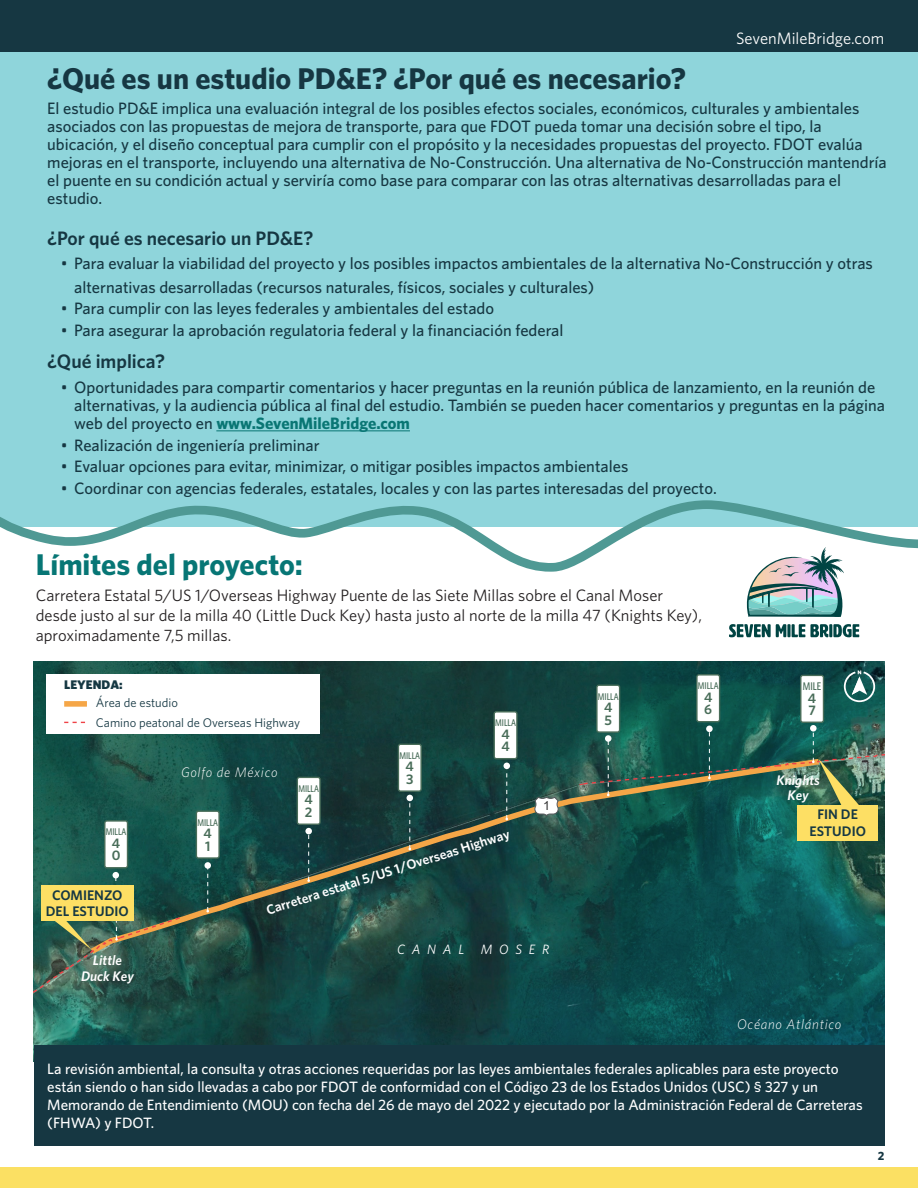
<style>
.page{position:relative;width:918px;height:1188px;background:#fff}
.page>*{position:absolute;margin:0;border:0;box-sizing:border-box;transform-origin:0 0}
.Heading_2_Left{font:700 30px "Whitney";color:#163742}
.Heading_2_Left-2{font:700 30px "Whitney";color:#077675}
.Body__NoSpaceAfter{font:600 19.5px "Whitney";color:#163742}
.Body__NoSpaceAfter-2{font:500 16.5px/18px "Whitney";color:#163742}
.Body_Left{font:16.5px/19.8px "Whitney";color:#231f20}
.Body_Left-2{font:16.5px "Whitney";color:#fff}
.Body_Left-3{font:500 15px/18px "Whitney";color:#fff}
.t1{font:600 13.95px/16.6px "Whitney";color:#163843;text-align:center}
.t2{font:italic 300 13.95px "Whitney";letter-spacing:.05em;color:#fff}
.t3{font:italic 600 13.95px/15.3px "Whitney";color:#fff;text-align:center}
.t4{font:600 13.95px/12.5px "Whitney";color:#496d59}
.t5{font:600 13.5px "Whitney";color:#fff}
.t6{font:italic 13.5px "Whitney";letter-spacing:.5em;color:#fff}
.t7{font:12.45px/19.5px "Whitney";color:#163843}
.t8{font:900 12.45px "Whitney";color:#163843}
.t9{font:12.45px "Arial";color:#343434}
.Body_Centered{font:700 12px "Whitney";color:#163742}
.t10{font:500 11.1px "Whitney Condensed";color:#496d59}
.t11{font:500 9.75px "Whitney Condensed";color:#496d59}
.s1{font-weight:400}
.s2{font-weight:700;color:#097674}
</style>
<div class="page">
<div style="left:0;top:0;width:918px;height:54px;background:#163742"></div>
<div style="left:0;top:1168px;width:918px;height:20px;background:#fbe063"></div>
<div style="left:0;top:53px;width:918px;height:474px;background:#8fd5db"></div>
<img style="left:34px;top:662px;width:850px;height:383px">
<div style="left:46px;top:674px;width:274px;height:59px;background:#fff"></div>
<svg style="left:64px;top:722px;width:21px;height:1px"></svg>
<div style="left:64px;top:701px;width:23px;height:6px;background:#f5a647"></div>
<svg style="left:97px;top:755px;width:728px;height:197px;background:#184b46"></svg>
<svg style="left:206px;top:869px;width:3px;height:43px"></svg>
<div style="left:204px;top:862px;width:7px;height:7px;background:#fff;border-radius:50%"></div>
<svg style="left:307px;top:834px;width:3px;height:48px"></svg>
<div style="left:305px;top:828px;width:7px;height:6px;background:#fff;border-radius:50%"></div>
<svg style="left:407px;top:795px;width:6px;height:55px"></svg>
<svg style="left:504px;top:763px;width:6px;height:57px"></svg>
<div style="left:706px;top:726px;width:7px;height:6px;background:#fff;border-radius:50%"></div>
<div style="left:105px;top:821px;width:23px;height:47px;background:#fff;border-radius:2px"></div>
<div style="left:104px;top:820px;width:24px;height:48px;border:1px solid #496d59;border-radius:2px"></div>
<div style="left:196px;top:811px;width:23px;height:47px;background:#fff;border-radius:2px"></div>
<div style="left:196px;top:810px;width:24px;height:49px;border:1px solid #496d59;border-radius:2px"></div>
<div style="left:297px;top:777px;width:23px;height:47px;background:#fff;border-radius:2px"></div>
<div style="left:297px;top:777px;width:24px;height:48px;border:1px solid #496d59;border-radius:2px"></div>
<div style="left:398px;top:744px;width:23px;height:47px;background:#fff;border-radius:2px"></div>
<div style="left:398px;top:744px;width:24px;height:48px;border:1px solid #496d59;border-radius:2px"></div>
<div style="left:494px;top:712px;width:23px;height:47px;background:#fff;border-radius:2px"></div>
<div style="left:494px;top:711px;width:24px;height:48px;border:1px solid #496d59;border-radius:2px"></div>
<div style="left:597px;top:685px;width:23px;height:47px;background:#fff;border-radius:2px"></div>
<div style="left:596px;top:685px;width:24px;height:48px;border:1px solid #496d59;border-radius:2px"></div>
<div style="left:697px;top:675px;width:23px;height:47px;background:#fff;border-radius:2px"></div>
<div style="left:696px;top:674px;width:24px;height:48px;border:1px solid #496d59;border-radius:2px"></div>
<svg style="left:534px;top:797px;width:25px;height:19px"></svg>
<div style="left:798px;top:805px;width:80px;height:35px;background:#fddf64"></div>
<svg style="left:34px;top:872px;width:151px;height:147px;background:#527253"></svg>
<img style="left:578px;top:728px;width:306px;height:80px">
<div style="left:810px;top:725px;width:7px;height:7px;background:#fff;border-radius:50%"></div>
<div style="left:801px;top:675px;width:22px;height:47px;background:#fff;border-radius:2px"></div>
<div style="left:800px;top:675px;width:24px;height:48px;border:1px solid #496d59;border-radius:2px"></div>
<svg style="left:844px;top:671px;width:31px;height:31px"></svg>
<div style="left:34px;top:1045px;width:851px;height:101px;background:#163742"></div>
<svg style="left:729px;top:624px;width:57px;height:13px"></svg>
<svg style="left:787px;top:624px;width:4px;height:13px"></svg>
<svg style="left:792px;top:624px;width:67px;height:13px"></svg>
<svg style="left:746px;top:572px;width:98px;height:45px;background:#92b0b4"></svg>
<hr style="left:216px;top:430px;width:194px;height:1px;background:#097674">
<svg style="left:0;top:500px;width:918px;height:72px"></svg>
<p class="Body_Left-2" style="left:736px;top:27px;width:150px">SevenMileBridge.com</p>
<h1 class="Heading_2_Left" style="left:47px;top:59px;width:640px">¿Qué es un estudio PD&amp;E? ¿Por qué es necesario?</h1>
<p class="Body__NoSpaceAfter-2" style="left:47px;top:99px;width:841px">El estudio PD&amp;E implica una evaluación integral de los posibles efectos sociales, económicos, culturales y ambientales asociados con las propuestas de mejora de transporte, para que FDOT pueda tomar una decisión sobre el tipo, la ubicación , y el diseño conceptual para cumplir con el propósito y la necesidades propuestas del proyecto. FDOT evalúa mejoras en el transporte, incluyendo una alternativa de No-Construcción. Una alternativa de No-Construcción mantendría el puente en su condición actual y serviría como base para comparar con las otras alternativas desarrolladas para el</p>
<p class="Body__NoSpaceAfter-2" style="left:47px;top:189px;width:56px">estudio.</p>
<p class="Body__NoSpaceAfter" style="left:47px;top:225px;width:268px">¿Por qué es necesario un PD&amp;E?</p>
<p class="Body__NoSpaceAfter-2" style="left:74px;top:251px;width:800px;line-height:24px;text-indent:-14px"><span class="s1">•</span> Para evaluar la viabilidad del proyecto y los posibles impactos ambientales de la alternativa No-Construcción y otras alternativas desarrolladas (recursos naturales, físicos, sociales y culturales)</p>
<p class="Body__NoSpaceAfter-2" style="left:61px;top:299px;width:435px"><span class="s1">•</span> Para cumplir con las leyes federales y ambientales del estado</p>
<p class="Body__NoSpaceAfter-2" style="left:61px;top:321px;width:504px"><span class="s1">•</span> Para asegurar la aprobación regulatoria federal y la financiación federal</p>
<h4 class="Body__NoSpaceAfter" style="left:47px;top:349px;width:119px">¿Qué implica?</h4>
<p class="Body__NoSpaceAfter-2" style="left:74px;top:378px;width:812px;text-indent:-14px"><span class="s1">•</span> Oportunidades para compartir comentarios y hacer preguntas en la reunión pública de lanzamiento, en la reunión de alternativas, y la audiencia pública al final del estudio. También se pueden hacer comentarios y preguntas en la página web del proyecto en <span class="s2">www.SevenMileBridge.com</span></p>
<p class="Body__NoSpaceAfter-2" style="left:61px;top:436px;width:260px"><span class="s1">•</span> Realización de ingeniería preliminar</p>
<p class="Body__NoSpaceAfter-2" style="left:61px;top:457px;width:569px"><span class="s1">•</span> Evaluar opciones para evitar, minimizar, o mitigar posibles impactos ambientales</p>
<p class="Body__NoSpaceAfter-2" style="left:61px;top:479px;width:658px"><span class="s1">•</span> Coordinar con agencias federales, estatales, locales y con las partes interesadas del proyecto.</p>
<h1 class="Heading_2_Left-2" style="left:36px;top:544px;width:269px">Límites del proyecto:</h1>
<p class="Body_Left" style="left:36px;top:585px;width:668px">Carretera Estatal 5/US 1/Overseas Highway Puente de las Siete Millas sobre el Canal Moser desde justo al sur de la milla 40 (Little Duck Key) hasta justo al norte de la milla 47 (Knights Key), aproximadamente 7,5 millas.</p>
<p class="t8" style="left:64px;top:677px;width:60px">LEYENDA:</p>
<p class="t7" style="left:96px;top:693px;width:206px">Área de estudio<br>Camino peatonal de Overseas Highway</p>
<p class="t2" style="left:181px;top:763px;width:98px">Golfo de México</p>
<p class="t11" style="left:298px;top:782px;width:22px">MILLA</p>
<p class="t4" style="left:305px;top:793px;width:10px">4<br>2</p>
<p class="t11" style="left:400px;top:749px;width:22px">MILLA</p>
<p class="t4" style="left:406px;top:760px;width:10px">4<br>3</p>
<p class="t11" style="left:495px;top:717px;width:22px">MILLA</p>
<p class="t4" style="left:501px;top:727px;width:10px">4<br>4</p>
<p class="t9" style="left:543px;top:797px;width:8px">1</p>
<p class="t11" style="left:106px;top:826px;width:22px">MILLA</p>
<p class="t4" style="left:112px;top:837px;width:10px">4<br>0</p>
<p class="t1" style="left:46px;top:886px;width:85px">COMIENZO<br>DEL ESTUDIO</p>
<p class="t3" style="left:81px;top:953px;width:54px">Little<br>Duck Key</p>
<p class="t11" style="left:197px;top:816px;width:22px">MILLA</p>
<p class="t4" style="left:204px;top:827px;width:10px">4<br>1</p>
<p class="t5" style="left:264px;top:902px;width:256px;rotate:-18deg">Carretera estatal 5/US 1/Overseas Highway</p>
<p class="t6" style="left:397px;top:941px;width:154px">CANAL MOSER</p>
<p class="t11" style="left:598px;top:690px;width:22px">MILLA</p>
<p class="t4" style="left:604px;top:701px;width:10px">4<br>5</p>
<p class="t11" style="left:698px;top:680px;width:22px">MILLA</p>
<p class="t4" style="left:704px;top:690px;width:10px">4<br>6</p>
<p class="t10" style="left:803px;top:680px;width:20px">MILE</p>
<p class="t4" style="left:808px;top:691px;width:10px">4<br>7</p>
<p class="t3" style="left:777px;top:772px;width:45px">Knights<br>Key</p>
<p class="t1" style="left:809px;top:806px;width:58px">FIN DE<br>ESTUDIO</p>
<p class="t2" style="left:737px;top:1015px;width:106px">Océano Atlántico</p>
<p class="Body_Left-3" style="left:47px;top:1060px;width:817px">La revisión ambiental, la consulta y otras acciones requeridas por las leyes ambientales federales aplicables para este proyecto están siendo o han sido llevadas a cabo por FDOT de conformidad con el Código 23 de los Estados Unidos (USC) § 327 y un Memorando de Entendimiento (MOU) con fecha del 26 de mayo del 2022 y ejecutado por la Administración Federal de Carreteras (FHWA) y FDOT.</p>
<p class="Body_Centered" style="left:878px;top:1148px;width:8px">2</p>
</div>
